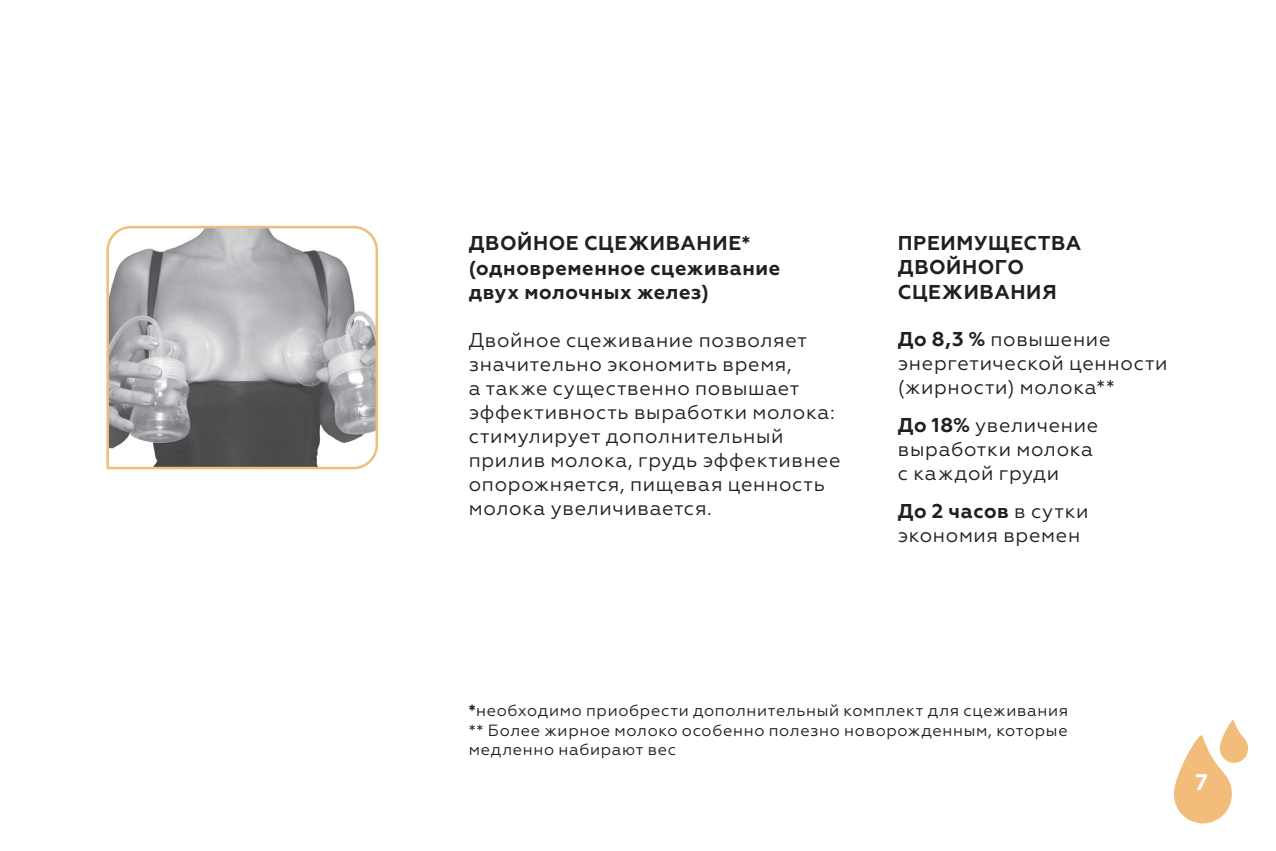
<style>
.page{position:relative;width:1276px;height:851px;background:#fff}
.page>*{position:absolute;margin:0;border:0;box-sizing:border-box;transform-origin:0 0}
.t1{font:700 22.5px "Geometria";color:#fff}
.t2{font:20px/24px "Geometria";letter-spacing:.035em;color:#231f20}
.t3{font:700 20px/24px "Geometria";letter-spacing:.03em;color:#231f20}
.t4{font:16.25px/19.5px "Geometria";letter-spacing:.045em;color:#231f20;text-align:justify}
.s1{font-weight:700}
</style>
<div class="page">
<svg style="left:106px;top:225px;width:272px;height:245px;background:#abaaa8"></svg>
<svg style="left:1174px;top:719px;width:74px;height:104px"></svg>
<p class="t3" style="left:469px;top:232px;width:313px">ДВОЙНОЕ СЦЕЖИВАНИЕ* (одновременное сцеживание двух молочных желез)</p>
<p class="t2" style="left:469px;top:327px;width:373px">Двойное сцеживание позволяет значительно экономить время,<br>а также существенно повышает эффективность выработки молока: стимулирует дополнительный прилив молока, грудь эффективнее опорожняется, пищевая ценность молока увеличивается.</p>
<p class="t3" style="left:898px;top:232px;width:185px">ПРЕИМУЩЕСТВА<br>ДВОЙНОГО<br>СЦЕЖИВАНИЯ</p>
<p class="t2" style="left:898px;top:326px;width:271px"><span class="s1">До 8,3 %</span> повышение энергетической ценности (жирности) молока**</p>
<p class="t2" style="left:898px;top:413px;width:202px"><span class="s1">До 18%</span> увеличение выработки молока с каждой груди</p>
<p class="t2" style="left:898px;top:499px;width:192px"><span class="s1">До 2 часов</span> в сутки экономия времен</p>
<p class="t4" style="left:469px;top:700px;width:601px"><span class="s1">*</span>необходимо приобрести дополнительный комплект для сцеживания ** Более жирное молоко особенно полезно новорожденным, которые медленно набирают вес</p>
<p class="t1" style="left:1195px;top:768px;width:14px">7</p>
</div>
